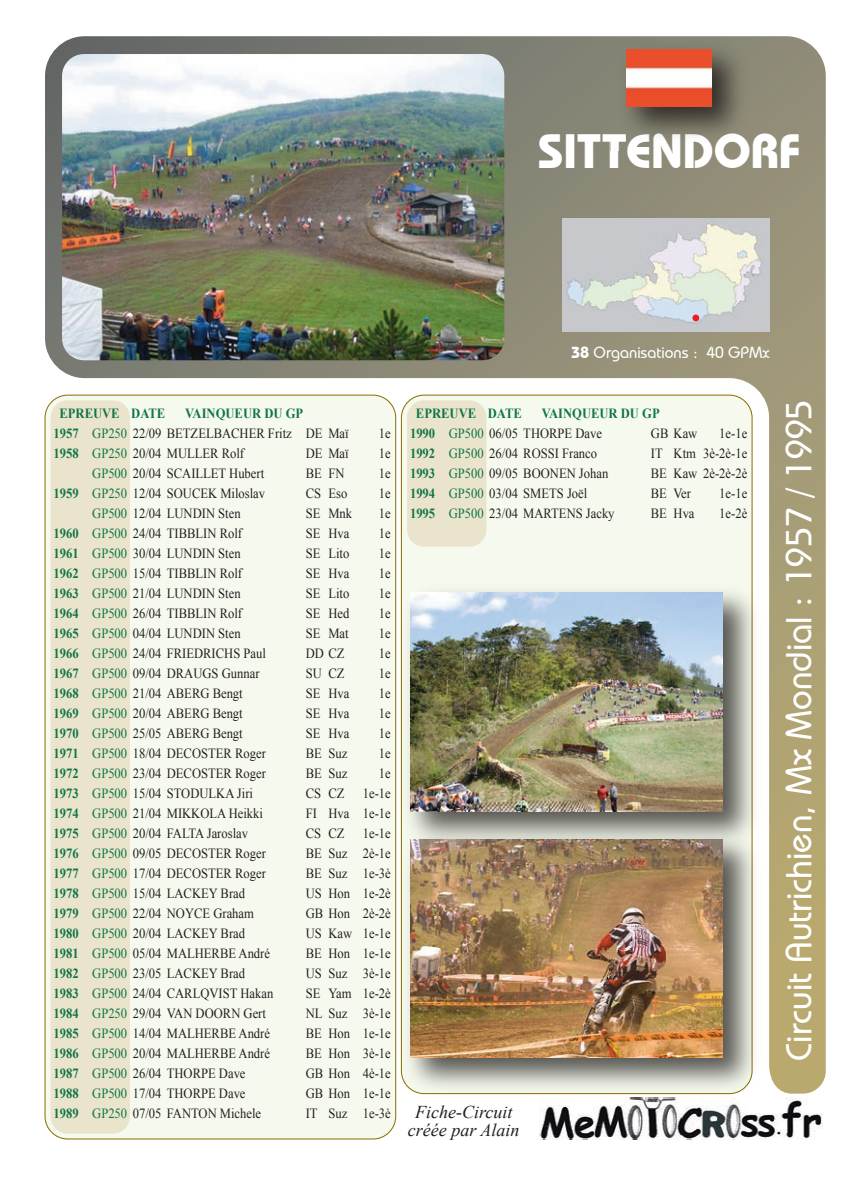
<style>
.page{position:relative;width:842px;height:1191px;background:#fff}
.page>*{position:absolute;margin:0;border:0;box-sizing:border-box;transform-origin:0 0}
.t1{font:700 48px "Bauhaus IT Cby BT";color:#fff}
.t2{font:500 36px "Bauhaus IT Cby BT";color:#fff}
.t3{font:italic 18px/18px "Times New Roman";color:#231f20;text-align:center}
.t4{font:500 16px "Bauhaus IT Cby BT";color:#fff}
.t5{font:14px "Times New Roman";color:#231f20;scale:.9 1}
.t6{font:700 14px "Times New Roman";color:#107546;scale:.9 1}
.s1{font-weight:700;color:#107546}
.s2{color:#107546}
.s3{font-weight:700}
</style>
<div class="page">
<svg style="left:44px;top:414px;width:353px;height:725px"></svg>
<img style="left:394px;top:1093px;width:343px;height:10px">
<img style="left:45px;top:36px;width:781px;height:1057px">
<img style="left:539px;top:1097px;width:283px;height:42px">
<div style="left:51px;top:400px;width:79px;height:733px;background:#ebe4cd"></div>
<div style="left:407px;top:400px;width:79px;height:147px;background:#ebe4cd"></div>
<img style="left:610px;top:36px;width:146px;height:115px">
<img style="left:626px;top:50px;width:85px;height:56px">
<img style="left:562px;top:218px;width:207px;height:114px">
<div style="left:692px;top:314px;width:7px;height:7px;background:#ee1d23;border-radius:50%"></div>
<h1 class="t1" style="left:538px;top:121px;width:265px">SITTENDORF</h1>
<p class="t6" style="left:59px;top:403px;width:119px">EPREUVE DATE</p>
<p class="t6" style="left:185px;top:403px;width:133px">VAINQUEUR DU GP</p>
<p class="t5" style="left:54px;top:423px;width:329px"><span class="s1">1957</span> <span class="s2">GP250</span> 22/09 BETZELBACHER Fritz DE Maï</p>
<p class="t5" style="left:379px;top:423px;width:15px">1e</p>
<p class="t5" style="left:54px;top:443px;width:213px"><span class="s1">1958</span> <span class="s2">GP250</span> 20/04 MULLER Rolf</p>
<p class="t5" style="left:306px;top:443px;width:49px">DE Maï</p>
<p class="t5" style="left:379px;top:443px;width:15px">1e</p>
<p class="t5" style="left:92px;top:463px;width:193px"><span class="s2">GP500</span> 20/04 SCAILLET Hubert</p>
<p class="t5" style="left:306px;top:463px;width:45px">BE FN</p>
<p class="t5" style="left:379px;top:463px;width:15px">1e</p>
<p class="t5" style="left:54px;top:483px;width:237px"><span class="s1">1959</span> <span class="s2">GP250</span> 12/04 SOUCEK Miloslav</p>
<p class="t5" style="left:306px;top:483px;width:48px">CS Eso</p>
<p class="t5" style="left:379px;top:483px;width:15px">1e</p>
<p class="t5" style="left:92px;top:503px;width:166px"><span class="s2">GP500</span> 12/04 LUNDIN Sten</p>
<p class="t5" style="left:306px;top:503px;width:53px">SE Mnk</p>
<p class="t5" style="left:379px;top:503px;width:15px">1e</p>
<p class="t5" style="left:54px;top:523px;width:211px"><span class="s1">1960</span> <span class="s2">GP500</span> 24/04 TIBBLIN Rolf</p>
<p class="t5" style="left:306px;top:523px;width:50px">SE Hva</p>
<p class="t5" style="left:379px;top:523px;width:15px">1e</p>
<p class="t5" style="left:54px;top:543px;width:209px"><span class="s1">1961</span> <span class="s2">GP500</span> 30/04 LUNDIN Sten</p>
<p class="t5" style="left:306px;top:543px;width:50px">SE Lito</p>
<p class="t5" style="left:379px;top:543px;width:15px">1e</p>
<p class="t5" style="left:54px;top:563px;width:211px"><span class="s1">1962</span> <span class="s2">GP500</span> 15/04 TIBBLIN Rolf</p>
<p class="t5" style="left:306px;top:563px;width:50px">SE Hva</p>
<p class="t5" style="left:379px;top:563px;width:15px">1e</p>
<p class="t5" style="left:54px;top:583px;width:209px"><span class="s1">1963</span> <span class="s2">GP500</span> 21/04 LUNDIN Sten</p>
<p class="t5" style="left:306px;top:583px;width:50px">SE Lito</p>
<p class="t5" style="left:379px;top:583px;width:15px">1e</p>
<p class="t5" style="left:54px;top:603px;width:211px"><span class="s1">1964</span> <span class="s2">GP500</span> 26/04 TIBBLIN Rolf</p>
<p class="t5" style="left:306px;top:603px;width:50px">SE Hed</p>
<p class="t5" style="left:379px;top:603px;width:15px">1e</p>
<p class="t5" style="left:54px;top:623px;width:209px"><span class="s1">1965</span> <span class="s2">GP500</span> 04/04 LUNDIN Sten</p>
<p class="t5" style="left:306px;top:623px;width:49px">SE Mat</p>
<p class="t5" style="left:379px;top:623px;width:15px">1e</p>
<p class="t5" style="left:54px;top:643px;width:237px"><span class="s1">1966</span> <span class="s2">GP500</span> 24/04 FRIEDRICHS Paul</p>
<p class="t5" style="left:306px;top:643px;width:45px">DD CZ</p>
<p class="t5" style="left:379px;top:643px;width:15px">1e</p>
<p class="t5" style="left:54px;top:663px;width:230px"><span class="s1">1967</span> <span class="s2">GP500</span> 09/04 DRAUGS Gunnar</p>
<p class="t5" style="left:306px;top:663px;width:45px">SU CZ</p>
<p class="t5" style="left:379px;top:663px;width:15px">1e</p>
<p class="t5" style="left:54px;top:683px;width:212px"><span class="s1">1968</span> <span class="s2">GP500</span> 21/04 ABERG Bengt</p>
<p class="t5" style="left:306px;top:683px;width:50px">SE Hva</p>
<p class="t5" style="left:379px;top:683px;width:15px">1e</p>
<p class="t5" style="left:54px;top:703px;width:212px"><span class="s1">1969</span> <span class="s2">GP500</span> 20/04 ABERG Bengt</p>
<p class="t5" style="left:306px;top:703px;width:50px">SE Hva</p>
<p class="t5" style="left:379px;top:703px;width:15px">1e</p>
<p class="t5" style="left:54px;top:723px;width:212px"><span class="s1">1970</span> <span class="s2">GP500</span> 25/05 ABERG Bengt</p>
<p class="t5" style="left:306px;top:723px;width:50px">SE Hva</p>
<p class="t5" style="left:379px;top:723px;width:15px">1e</p>
<p class="t5" style="left:54px;top:743px;width:237px"><span class="s1">1971</span> <span class="s2">GP500</span> 18/04 DECOSTER Roger</p>
<p class="t5" style="left:306px;top:743px;width:48px">BE Suz</p>
<p class="t5" style="left:379px;top:743px;width:15px">1e</p>
<p class="t5" style="left:54px;top:763px;width:237px"><span class="s1">1972</span> <span class="s2">GP500</span> 23/04 DECOSTER Roger</p>
<p class="t5" style="left:306px;top:763px;width:48px">BE Suz</p>
<p class="t5" style="left:379px;top:763px;width:15px">1e</p>
<p class="t5" style="left:54px;top:783px;width:223px"><span class="s1">1973</span> <span class="s2">GP500</span> 15/04 STODULKA Jiri</p>
<p class="t5" style="left:306px;top:783px;width:45px">CS CZ</p>
<p class="t5" style="left:363px;top:783px;width:33px">1e-1e</p>
<p class="t5" style="left:54px;top:803px;width:234px"><span class="s1">1974</span> <span class="s2">GP500</span> 21/04 MIKKOLA Heikki</p>
<p class="t5" style="left:306px;top:803px;width:96px">FI Hva 1e-1e</p>
<p class="t5" style="left:54px;top:823px;width:218px"><span class="s1">1975</span> <span class="s2">GP500</span> 20/04 FALTA Jaroslav</p>
<p class="t5" style="left:306px;top:823px;width:45px">CS CZ</p>
<p class="t5" style="left:363px;top:823px;width:33px">1e-1e</p>
<p class="t5" style="left:54px;top:843px;width:237px"><span class="s1">1976</span> <span class="s2">GP500</span> 09/05 DECOSTER Roger</p>
<p class="t5" style="left:306px;top:843px;width:96px">BE Suz 2è-1e</p>
<p class="t5" style="left:54px;top:863px;width:237px"><span class="s1">1977</span> <span class="s2">GP500</span> 17/04 DECOSTER Roger</p>
<p class="t5" style="left:306px;top:863px;width:96px">BE Suz 1e-3è</p>
<p class="t5" style="left:54px;top:883px;width:214px"><span class="s1">1978</span> <span class="s2">GP500</span> 15/04 LACKEY Brad</p>
<p class="t5" style="left:306px;top:883px;width:96px">US Hon 1e-2è</p>
<p class="t5" style="left:54px;top:903px;width:224px"><span class="s1">1979</span> <span class="s2">GP500</span> 22/04 NOYCE Graham</p>
<p class="t5" style="left:306px;top:903px;width:96px">GB Hon 2è-2è</p>
<p class="t5" style="left:54px;top:923px;width:214px"><span class="s1">1980</span> <span class="s2">GP500</span> 20/04 LACKEY Brad</p>
<p class="t5" style="left:306px;top:923px;width:96px">US Kaw 1e-1e</p>
<p class="t5" style="left:54px;top:943px;width:242px"><span class="s1">1981</span> <span class="s2">GP500</span> 05/04 MALHERBE André</p>
<p class="t5" style="left:306px;top:943px;width:96px">BE Hon 1e-1e</p>
<p class="t5" style="left:54px;top:963px;width:214px"><span class="s1">1982</span> <span class="s2">GP500</span> 23/05 LACKEY Brad</p>
<p class="t5" style="left:306px;top:963px;width:96px">US Suz 3è-1e</p>
<p class="t5" style="left:54px;top:983px;width:246px"><span class="s1">1983</span> <span class="s2">GP500</span> 24/04 CARLQVIST Hakan</p>
<p class="t5" style="left:306px;top:983px;width:96px">SE Yam 1e-2è</p>
<p class="t5" style="left:54px;top:1003px;width:238px"><span class="s1">1984</span> <span class="s2">GP250</span> 29/04 VAN DOORN Gert</p>
<p class="t5" style="left:306px;top:1003px;width:96px">NL Suz 3è-1e</p>
<p class="t5" style="left:54px;top:1023px;width:242px"><span class="s1">1985</span> <span class="s2">GP500</span> 14/04 MALHERBE André</p>
<p class="t5" style="left:306px;top:1023px;width:96px">BE Hon 1e-1e</p>
<p class="t5" style="left:54px;top:1043px;width:242px"><span class="s1">1986</span> <span class="s2">GP500</span> 20/04 MALHERBE André</p>
<p class="t5" style="left:306px;top:1043px;width:96px">BE Hon 3è-1e</p>
<p class="t5" style="left:54px;top:1063px;width:215px"><span class="s1">1987</span> <span class="s2">GP500</span> 26/04 THORPE Dave</p>
<p class="t5" style="left:306px;top:1063px;width:96px">GB Hon 4è-1e</p>
<p class="t5" style="left:54px;top:1083px;width:215px"><span class="s1">1988</span> <span class="s2">GP500</span> 17/04 THORPE Dave</p>
<p class="t5" style="left:306px;top:1083px;width:96px">GB Hon 1e-1e</p>
<p class="t5" style="left:54px;top:1103px;width:232px"><span class="s1">1989</span> <span class="s2">GP250</span> 07/05 FANTON Michele</p>
<p class="t5" style="left:306px;top:1103px;width:96px">IT Suz 1e-3è</p>
<p class="t4" style="left:571px;top:343px;width:200px"><span class="s3">38</span> Organisations : 40 GPMx</p>
<p class="t6" style="left:416px;top:403px;width:119px">EPREUVE DATE</p>
<p class="t6" style="left:542px;top:403px;width:133px">VAINQUEUR DU GP</p>
<p class="t5" style="left:410px;top:423px;width:215px"><span class="s1">1990</span> <span class="s2">GP500</span> 06/05 THORPE Dave</p>
<p class="t5" style="left:651px;top:423px;width:53px">GB Kaw</p>
<p class="t5" style="left:719px;top:423px;width:33px">1e-1e</p>
<p class="t5" style="left:410px;top:443px;width:209px"><span class="s1">1992</span> <span class="s2">GP500</span> 26/04 ROSSI Franco</p>
<p class="t5" style="left:651px;top:443px;width:109px">IT Ktm 3è-2è-1e</p>
<p class="t5" style="left:410px;top:463px;width:222px"><span class="s1">1993</span> <span class="s2">GP500</span> 09/05 BOONEN Johan</p>
<p class="t5" style="left:651px;top:463px;width:109px">BE Kaw 2è-2è-2è</p>
<p class="t5" style="left:410px;top:483px;width:199px"><span class="s1">1994</span> <span class="s2">GP500</span> 03/04 SMETS Joël</p>
<p class="t5" style="left:651px;top:483px;width:46px">BE Ver</p>
<p class="t5" style="left:719px;top:483px;width:33px">1e-1e</p>
<p class="t5" style="left:410px;top:503px;width:229px"><span class="s1">1995</span> <span class="s2">GP500</span> 23/04 MARTENS Jacky</p>
<p class="t5" style="left:651px;top:503px;width:50px">BE Hva</p>
<p class="t5" style="left:719px;top:503px;width:33px">1e-2è</p>
<h2 class="t2" style="left:777px;top:1060px;width:662px;rotate:-90deg">Circuit Autrichien, Mx Mondial : 1957 / 1995</h2>
<p class="t3" style="left:408px;top:1102px;width:113px">Fiche-Circuit créée par Alain</p>
</div>
